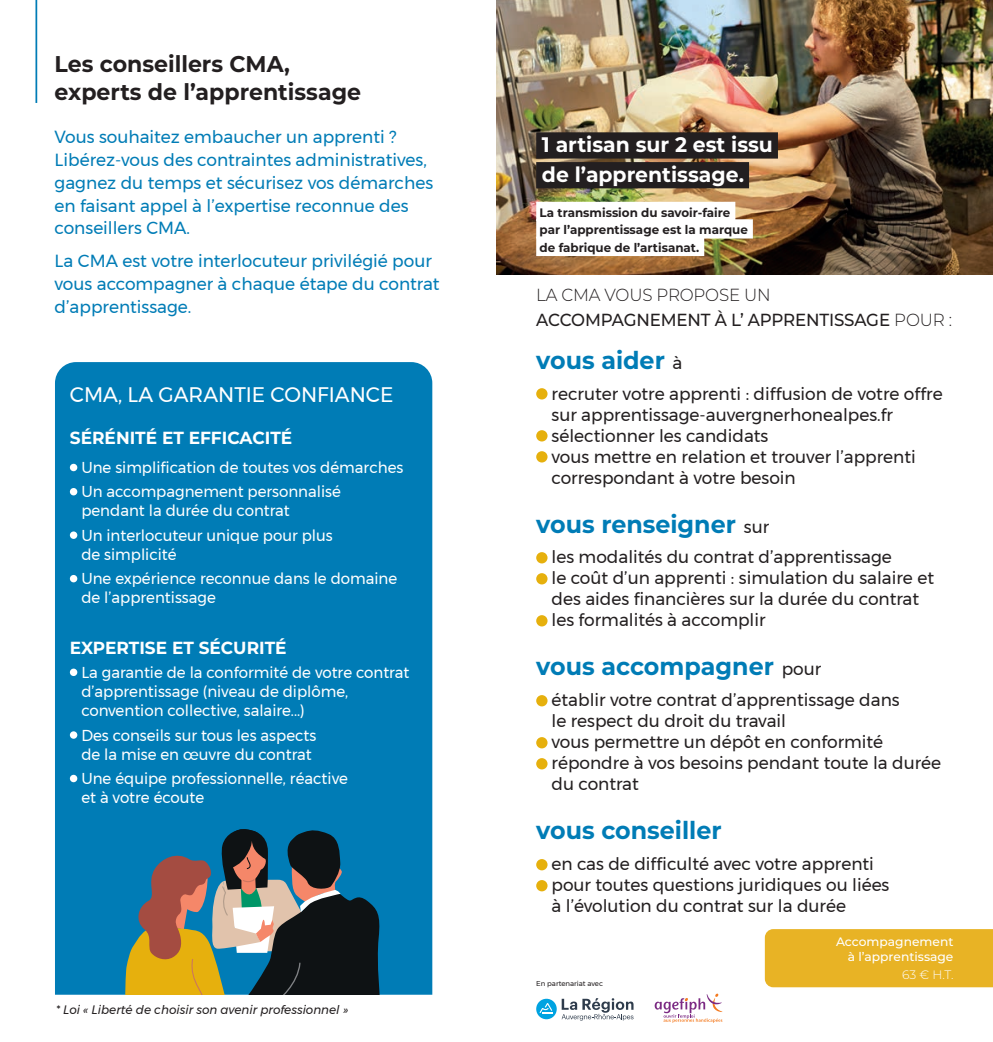
<style>
.page{position:relative;width:993px;height:1042px;background:#fff}
.page>*{position:absolute;margin:0;border:0;box-sizing:border-box;transform-origin:0 0}
.t1{font:700 24.5px "Montserrat";color:#007cb6}
.t2{font:700 22.75px/28px "Montserrat";color:#231f20}
.t3{font:700 21px/29.8px "Montserrat";color:#fff}
.t4{font:21px "Montserrat";color:#fff}
.t5{font:17.5px/21px "Montserrat";color:#231f20}
.t6{font:17.5px/22.8px "Montserrat";color:#007cb6}
.t7{font:500 17.5px/24.5px "Montserrat";letter-spacing:-.01em;color:#231f20;scale:.95 1}
.t8{font:700 17.5px "Montserrat";color:#fff}
.t9{font:15.75px/19.2px "Montserrat";color:#fff;scale:.95 1}
.t10{font:700 12.25px/17.5px "Montserrat";color:#231f20}
.t11{font:italic 12.25px "Montserrat";color:#231f20}
.t12{font:500 12.25px/14.7px "Montserrat";color:#fff;text-align:right}
.t13{font:300 12.25px "Montserrat";color:#fff}
.t14{font:7px "Montserrat";color:#231f20}
.s1{font-weight:300}
.s2{font-weight:400;font-size:17.5px;color:#231f20}
</style>
<div class="page">
<img style="left:496px;top:0;width:496px;height:274px">
<div style="left:536px;top:132px;width:241px;height:27px;background:#231f20"></div>
<div style="left:536px;top:162px;width:212px;height:26px;background:#231f20"></div>
<div style="left:536px;top:202px;width:199px;height:19px;background:#fff"></div>
<div style="left:536px;top:219px;width:216px;height:19px;background:#fff"></div>
<div style="left:536px;top:237px;width:168px;height:19px;background:#fff"></div>
<div style="left:536px;top:388px;width:11px;height:11px;background:#e6b00d;border-radius:50%"></div>
<div style="left:536px;top:430px;width:11px;height:11px;background:#e6b00d;border-radius:50%"></div>
<div style="left:536px;top:451px;width:11px;height:11px;background:#e6b00d;border-radius:50%"></div>
<div style="left:536px;top:552px;width:11px;height:11px;background:#e6b00d;border-radius:50%"></div>
<div style="left:536px;top:573px;width:11px;height:11px;background:#e6b00d;border-radius:50%"></div>
<div style="left:536px;top:615px;width:11px;height:11px;background:#e6b00d;border-radius:50%"></div>
<div style="left:536px;top:695px;width:11px;height:11px;background:#e6b00d;border-radius:50%"></div>
<div style="left:536px;top:737px;width:11px;height:11px;background:#e6b00d;border-radius:50%"></div>
<div style="left:536px;top:758px;width:11px;height:11px;background:#e6b00d;border-radius:50%"></div>
<div style="left:536px;top:859px;width:11px;height:11px;background:#e6b00d;border-radius:50%"></div>
<div style="left:536px;top:880px;width:11px;height:11px;background:#e6b00d;border-radius:50%"></div>
<div style="left:55px;top:362px;width:377px;height:632px;background:#007cb6"></div>
<div style="left:70px;top:464px;width:7px;height:7px;background:#fff;border-radius:50%"></div>
<div style="left:70px;top:488px;width:7px;height:7px;background:#fff;border-radius:50%"></div>
<div style="left:70px;top:531px;width:7px;height:8px;background:#fff;border-radius:50%"></div>
<div style="left:70px;top:575px;width:7px;height:7px;background:#fff;border-radius:50%"></div>
<div style="left:70px;top:668px;width:7px;height:8px;background:#fff;border-radius:50%"></div>
<div style="left:70px;top:731px;width:7px;height:8px;background:#fff;border-radius:50%"></div>
<div style="left:70px;top:775px;width:7px;height:7px;background:#fff;border-radius:50%"></div>
<svg style="left:125px;top:828px;width:256px;height:167px;background:#516461"></svg>
<hr style="left:35px;top:0;width:2px;height:103px;background:#007cb6">
<svg style="left:654px;top:993px;width:68px;height:30px"></svg>
<div style="left:764px;top:929px;width:228px;height:58px;background:#e8b325"></div>
<svg style="left:561px;top:998px;width:72px;height:22px"></svg>
<div style="left:536px;top:999px;width:20px;height:20px;background:#00a3e1;border-radius:50%"></div>
<svg style="left:539px;top:1003px;width:13px;height:10px"></svg>
<h2 class="t2" style="left:55px;top:48px;width:308px">Les conseillers CMA, experts de l’apprentissage</h2>
<p class="t6" style="left:55px;top:126px;width:380px">Vous souhaitez embaucher un apprenti ?<br>Libérez-vous des contraintes administratives, gagnez du temps et sécurisez vos démarches en faisant appel à l’expertise reconnue des conseillers CMA.</p>
<p class="t6" style="left:55px;top:249px;width:386px">La CMA est votre interlocuteur privilégié pour vous accompagner à chaque étape du contrat d’apprentissage.</p>
<p class="t4" style="left:70px;top:378px;width:325px">CMA, LA GARANTIE CONFIANCE</p>
<p class="t8" style="left:70px;top:425px;width:224px">SÉRÉNITÉ ET EFFICACITÉ</p>
<p class="t9" style="left:81px;top:455px;width:340px;line-height:24.2px">Une simplification de toutes vos démarches<br>Un accompagnement personnalisé</p>
<p class="t9" style="left:81px;top:498px;width:266px;line-height:24.2px">pendant la durée du contrat<br>Un interlocuteur unique pour plus</p>
<p class="t9" style="left:81px;top:542px;width:334px;line-height:24.2px">de simplicité<br>Une expérience reconnue dans le domaine</p>
<p class="t9" style="left:81px;top:588px;width:143px">de l’apprentissage</p>
<p class="t8" style="left:70px;top:635px;width:218px">EXPERTISE ET SÉCURITÉ</p>
<p class="t9" style="left:81px;top:662px;width:346px">La garantie de la conformité de votre contrat d’apprentissage (niveau de diplôme, convention collective, salaire...)</p>
<p class="t9" style="left:81px;top:725px;width:249px">Des conseils sur tous les aspects de la mise en œuvre du contrat</p>
<p class="t9" style="left:81px;top:768px;width:282px">Une équipe professionnelle, réactive et à votre écoute</p>
<p class="t11" style="left:56px;top:1000px;width:294px">* Loi « Liberté de choisir son avenir professionnel »</p>
<p class="t3" style="left:542px;top:129px;width:232px">1 artisan sur 2 est issu de l’apprentissage.</p>
<p class="t10" style="left:539px;top:203px;width:210px">La transmission du savoir-faire par l’apprentissage est la marque de fabrique de l’artisanat.</p>
<p class="t7" style="left:536px;top:282px;width:439px"><span class="s1">LA CMA VOUS PROPOSE UN<br></span>ACCOMPAGNEMENT À L’ APPRENTISSAGE <span class="s1">POUR :</span></p>
<h1 class="t1" style="left:536px;top:342px;width:148px">vous aider <span class="s2">à</span></h1>
<p class="t5" style="left:551px;top:383px;width:392px">recruter votre apprenti : diffusion de votre offre sur apprentissage-auvergnerhonealpes.fr sélectionner les candidats<br>vous mettre en relation et trouver l’apprenti correspondant à votre besoin</p>
<h1 class="t1" style="left:536px;top:506px;width:234px">vous renseigner <span class="s2">sur</span></h1>
<p class="t5" style="left:551px;top:546px;width:384px">les modalités du contrat d’apprentissage<br>le coût d’un apprenti : simulation du salaire et des aides financières sur la durée du contrat les formalités à accomplir</p>
<h1 class="t1" style="left:536px;top:649px;width:286px">vous accompagner <span class="s2">pour</span></h1>
<p class="t5" style="left:551px;top:689px;width:391px">établir votre contrat d’apprentissage dans<br>le respect du droit du travail<br>vous permettre un dépôt en conformité répondre à vos besoins pendant toute la durée du contrat</p>
<h1 class="t1" style="left:536px;top:813px;width:187px">vous conseiller</h1>
<p class="t5" style="left:551px;top:853px;width:339px">en cas de difficulté avec votre apprenti pour toutes questions juridiques ou liées à l’évolution du contrat sur la durée</p>
<p class="t14" style="left:536px;top:978px;width:68px">En partenariat avec</p>
<p class="t12" style="left:835px;top:934px;width:119px">Accompagnement à l’apprentissage</p>
<p class="t13" style="left:901px;top:967px;width:53px">63 € H.T.</p>
</div>
